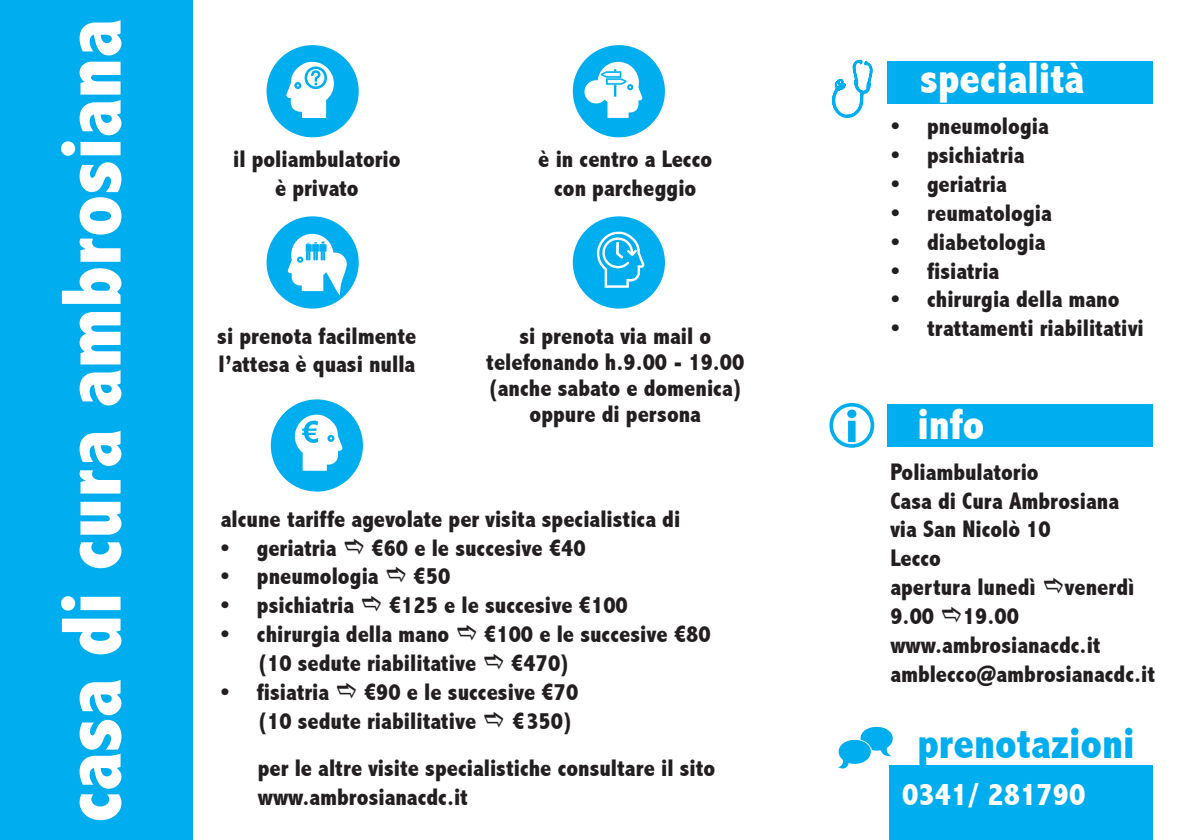
<style>
.page{position:relative;width:1191px;height:840px;background:#fff}
.page>*{position:absolute;margin:0;border:0;box-sizing:border-box;transform-origin:0 0}
.t1{font:800 condensed 86px "Abadi";color:#fff}
.t2{font:56px "LL Faces";color:#fff}
.t3{font:800 condensed 44px "Abadi";color:#fff}
.t4{font:800 condensed 44px "Abadi";color:#00aeef}
.t5{font:800 condensed 32px "Abadi";color:#fff}
.t6{font:800 condensed 24px/28.8px "Abadi";color:#231f20}
</style>
<div class="page">
<div style="left:0;top:0;width:193px;height:839px;background:#00aeef"></div>
<svg style="left:838px;top:726px;width:54px;height:42px"></svg>
<div style="left:266px;top:45px;width:93px;height:92px;background:#00aeef;border-radius:50%"></div>
<svg style="left:286px;top:62px;width:48px;height:56px"></svg>
<div style="left:573px;top:45px;width:92px;height:92px;background:#00aeef;border-radius:50%"></div>
<div style="left:266px;top:216px;width:93px;height:92px;background:#00aeef;border-radius:50%"></div>
<svg style="left:288px;top:234px;width:59px;height:61px"></svg>
<div style="left:573px;top:216px;width:92px;height:92px;background:#00aeef;border-radius:50%"></div>
<svg style="left:597px;top:231px;width:47px;height:56px"></svg>
<div style="left:271px;top:399px;width:92px;height:92px;background:#00aeef;border-radius:50%"></div>
<svg style="left:832px;top:59px;width:57px;height:60px"></svg>
<div style="left:889px;top:764px;width:263px;height:75px;background:#00aeef"></div>
<svg style="left:829px;top:403px;width:45px;height:44px"></svg>
<div style="left:887px;top:404px;width:265px;height:42px;background:#00aeef"></div>
<div style="left:887px;top:61px;width:265px;height:42px;background:#00aeef"></div>
<img style="left:305px;top:241px;width:23px;height:20px">
<svg style="left:601px;top:69px;width:26px;height:28px"></svg>
<p class="t1" style="left:42px;top:821px;width:804px;rotate:-90deg">casa di cura ambrosiana</p>
<p class="t6" style="left:233px;top:144px;width:169px">il poliambulatorio</p>
<p class="t6" style="left:275px;top:173px;width:85px">è privato</p>
<p class="t6" style="left:538px;top:144px;width:175px">è in centro a Lecco</p>
<p class="t6" style="left:554px;top:173px;width:144px">con parcheggio</p>
<p class="t6" style="left:217px;top:321px;width:201px">si prenota facilmente l’attesa è quasi nulla</p>
<p class="t2" style="left:295px;top:413px;width:49px">C</p>
<p class="t6" style="left:221px;top:504px;width:461px">alcune tariffe agevolate per visita specialistica di</p>
<p class="t6" style="left:221px;top:533px;width:117px">• geriatria</p>
<p class="t6" style="left:371px;top:533px;width:216px">€60 e le succesive €40</p>
<p class="t6" style="left:221px;top:561px;width:159px">• pneumologia</p>
<p class="t6" style="left:413px;top:561px;width:38px">€50</p>
<p class="t6" style="left:221px;top:590px;width:135px">• psichiatria</p>
<p class="t6" style="left:389px;top:590px;width:240px">€125 e le succesive €100</p>
<p class="t6" style="left:221px;top:619px;width:230px">• chirurgia della mano</p>
<p class="t6" style="left:484px;top:619px;width:228px">€100 e le succesive €80</p>
<p class="t6" style="left:257px;top:648px;width:221px">(10 sedute riabilitative</p>
<p class="t6" style="left:511px;top:648px;width:61px">€470)</p>
<p class="t6" style="left:221px;top:677px;width:110px">• fisiatria</p>
<p class="t6" style="left:519px;top:321px;width:193px">si prenota via mail o</p>
<p class="t6" style="left:486px;top:347px;width:260px">telefonando h.9.00 - 19.00</p>
<p class="t6" style="left:487px;top:373px;width:257px">(anche sabato e domenica)</p>
<p class="t6" style="left:529px;top:399px;width:173px">oppure di persona</p>
<p class="t6" style="left:257px;top:677px;width:323px;text-indent:107px">€90 e le succesive €70 (10 sedute riabilitative</p>
<p class="t6" style="left:512px;top:705px;width:62px">€350)</p>
<p class="t6" style="left:258px;top:752px;width:459px">per le altre visite specialistiche consultare il sito</p>
<p class="t6" style="left:258px;top:781px;width:212px">www.ambrosianacdc.it</p>
<p class="t3" style="left:920px;top:53px;width:166px">specialità</p>
<p class="t6" style="left:891px;top:112px;width:159px">• pneumologia</p>
<p class="t6" style="left:891px;top:141px;width:135px">• psichiatria</p>
<p class="t6" style="left:891px;top:169px;width:117px">• geriatria</p>
<p class="t6" style="left:891px;top:198px;width:162px">• reumatologia</p>
<p class="t6" style="left:891px;top:227px;width:156px">• diabetologia</p>
<p class="t6" style="left:891px;top:256px;width:110px">• fisiatria</p>
<p class="t6" style="left:891px;top:285px;width:230px">• chirurgia della mano</p>
<p class="t6" style="left:891px;top:313px;width:254px">• trattamenti riabilitativi</p>
<p class="t3" style="left:917px;top:398px;width:68px">info</p>
<p class="t6" style="left:890px;top:457px;width:150px">Poliambulatorio</p>
<p class="t6" style="left:890px;top:486px;width:230px">Casa di Cura Ambrosiana</p>
<p class="t6" style="left:890px;top:514px;width:162px">via San Nicolò 10</p>
<p class="t6" style="left:890px;top:543px;width:52px">Lecco</p>
<p class="t6" style="left:890px;top:572px;width:245px">apertura lunedì venerdì</p>
<p class="t6" style="left:890px;top:601px;width:130px">9.00 19.00</p>
<p class="t6" style="left:890px;top:630px;width:212px">www.ambrosianacdc.it</p>
<p class="t6" style="left:890px;top:658px;width:266px">amblecco@ambrosianacdc.it</p>
<p class="t4" style="left:917px;top:717px;width:219px">prenotazioni</p>
<p class="t5" style="left:902px;top:775px;width:185px">0341/ 281790</p>
</div>
